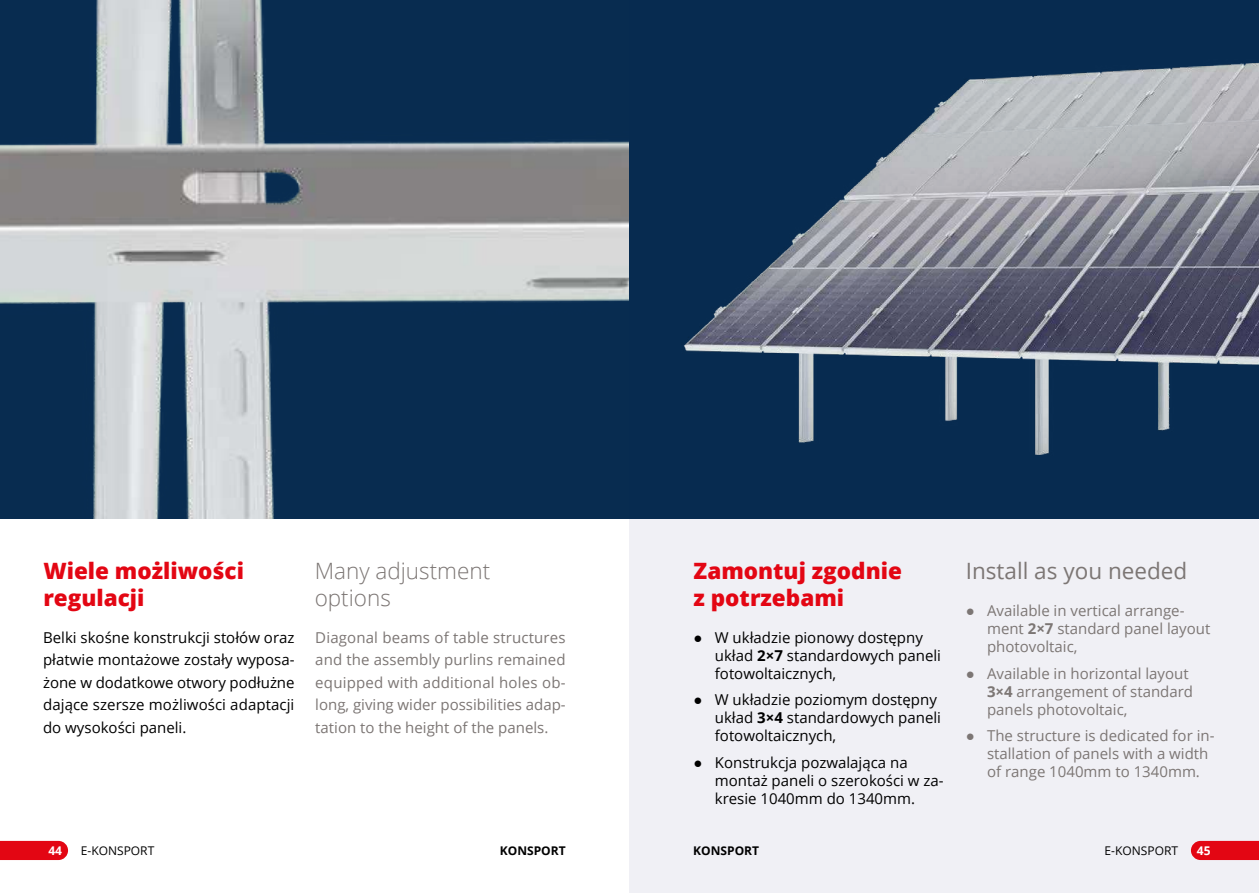
<style>
.page{position:relative;width:1259px;height:893px;background:#fff}
.page>*{position:absolute;margin:0;border:0;box-sizing:border-box;transform-origin:0 0}
.t1{font:800 22.5px/27px "Open Sans";color:#e30613}
.t2{font:300 22.5px/27px "Open Sans";color:#7c7674}
.t3{font:22.5px "Open Sans";color:#7c7674}
.t4{font:15px/18px "Open Sans";color:#7c7674}
.t5{font:15px/18px "Open Sans";color:#000}
.t6{font:12px "Open Sans";color:#000}
.t7{font:700 12px "Open Sans";color:#000}
.t8{font:700 12px "Open Sans";color:#fff}
.s1{font-family:"Arial"}
.s2{font-weight:700}
</style>
<div class="page">
<div style="left:629px;top:0;width:630px;height:893px;background:#f0f0f5"></div>
<img style="left:0;top:0;width:629px;height:519px">
<svg style="left:629px;top:0;width:630px;height:519px;fill:#072b50"></svg>
<svg style="left:0;top:841px;width:68px;height:19px"></svg>
<svg style="left:1191px;top:841px;width:68px;height:19px"></svg>
<h1 class="t1" style="left:43px;top:556px;width:202px">Wiele możliwości regulacji</h1>
<h1 class="t2" style="left:315px;top:556px;width:177px">Many adjustment options</h1>
<p class="t5" style="left:43px;top:625px;width:253px;line-height:22.5px;text-align:justify">Belki skośne konstrukcji stołów oraz płatwie montażowe zostały wyposa&shy;żone w dodatkowe otwory podłużne dające szersze możliwości adaptacji do wysokości paneli.</p>
<p class="t4" style="left:315px;top:625px;width:252px;line-height:22.5px;text-align:justify">Diagonal beams of table structures and the assembly purlins remained equipped with additional holes ob&shy;long, giving wider possibilities adap&shy;tation to the height of the panels.</p>
<p class="t5" style="left:715px;top:628px;width:228px;text-indent:-21px"><span class="s1">●</span> W układzie pionowy dostępny układ <span class="s2">2×7</span> standardowych paneli fotowoltaicznych,</p>
<h1 class="t1" style="left:693px;top:556px;width:210px">Zamontuj zgodnie z potrzebami</h1>
<h1 class="t3" style="left:965px;top:555px;width:223px">Install as you needed</h1>
<p class="t4" style="left:987px;top:601px;width:225px;text-indent:-21px"><span class="s1">●</span> Available in vertical arrange&shy;ment <span class="s2">2×7</span> standard panel layout photovoltaic,</p>
<p class="t4" style="left:987px;top:664px;width:208px;text-indent:-21px"><span class="s1">●</span> Available in horizontal layout<br><span class="s2">3×4</span> arrangement of standard panels photovoltaic,</p>
<p class="t4" style="left:987px;top:726px;width:229px;text-indent:-21px"><span class="s1">●</span> The structure is dedicated for in&shy;stallation of panels with a width of range 1040mm to 1340mm.</p>
<p class="t5" style="left:715px;top:690px;width:228px;text-indent:-21px"><span class="s1">●</span> W układzie poziomym dostępny układ <span class="s2">3×4</span> standardowych paneli fotowoltaicznych,</p>
<p class="t5" style="left:715px;top:753px;width:230px;text-indent:-21px"><span class="s1">●</span> Konstrukcja pozwalająca na montaż paneli o szerokości w za&shy;kresie 1040mm do 1340mm.</p>
<p class="t8" style="left:48px;top:842px;width:15px">44</p>
<p class="t6" style="left:81px;top:842px;width:75px">E-KONSPORT</p>
<p class="t7" style="left:500px;top:842px;width:67px">KONSPORT</p>
<p class="t7" style="left:693px;top:842px;width:67px">KONSPORT</p>
<p class="t6" style="left:1104px;top:842px;width:75px">E-KONSPORT</p>
<p class="t8" style="left:1196px;top:842px;width:15px">45</p>
</div>
